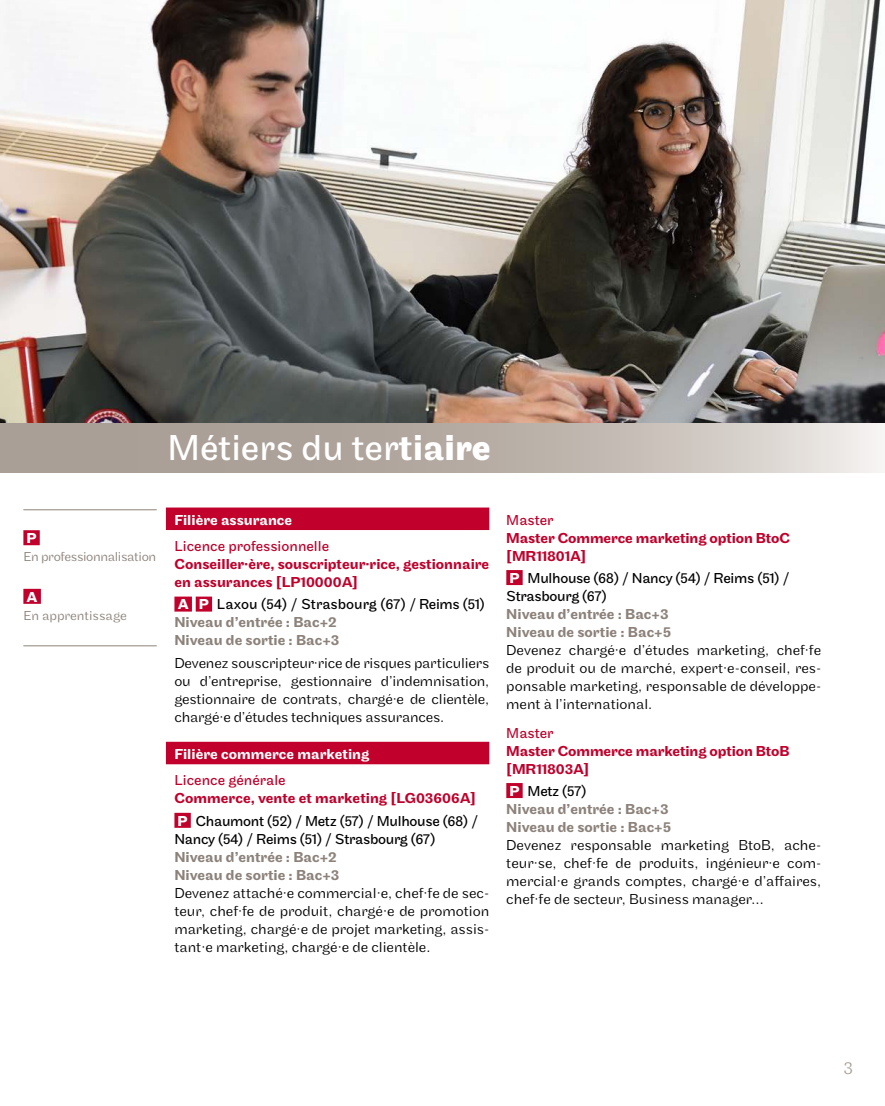
<style>
.page{position:relative;width:885px;height:1106px;background:#fff}
.page>*{position:absolute;margin:0;border:0;box-sizing:border-box;transform-origin:0 0}
.t1{font:37.5px "Maple";color:#fff}
.t2{font:300 18px "Maple";color:#aa9f96}
.t3{font:300 15px/18px "Maple";color:#000;text-align:justify}
.t4{font:500 15px/18px "Maple";color:#c1002b}
.t5{font:500 15px/18px "Maple";color:#8c827a}
.t6{font:15px/18px "Maple";letter-spacing:-.02em;color:#000}
.t7{font:15px "Maple";color:#c1002b}
.t8{font:500 15px "Maple";color:#fff}
.t9{font:700 15px "Maple";color:#fff}
.t10{font:300 13.5px "Maple";letter-spacing:-.025em;color:#8c827a}
.t11{font:300 13.5px "Maple";color:#8c827a}
.s1{font-weight:500}
.s2{font-weight:700}
.s3{font-weight:700;color:#fff}
.s4{font-weight:400;color:#000}
</style>
<div class="page">
<img style="left:0;top:0;width:884px;height:423px">
<svg style="left:0;top:423px;width:884px;height:49px;background:#bdb4ac"></svg>
<div style="left:506px;top:570px;width:16px;height:15px;background:#c1002b"></div>
<div style="left:506px;top:783px;width:16px;height:15px;background:#c1002b"></div>
<div style="left:166px;top:507px;width:323px;height:23px;background:#c1002b"></div>
<div style="left:174px;top:596px;width:18px;height:15px;background:#c1002b"></div>
<div style="left:196px;top:596px;width:16px;height:15px;background:#c1002b"></div>
<div style="left:166px;top:741px;width:323px;height:23px;background:#c1002b"></div>
<div style="left:174px;top:812px;width:17px;height:15px;background:#c1002b"></div>
<div style="left:23px;top:530px;width:17px;height:15px;background:#c1002b"></div>
<div style="left:23px;top:589px;width:18px;height:15px;background:#c1002b"></div>
<hr style="left:23px;top:645px;width:134px;height:1px;background:#8c827a">
<hr style="left:23px;top:509px;width:134px;height:1px;background:#8c827a">
<h1 class="t1" style="left:167px;top:426px;width:325px">Métiers du ter<span class="s1">tia</span><span class="s2">ire</span></h1>
<p class="t9" style="left:27px;top:529px;width:11px">P</p>
<p class="t10" style="left:23px;top:549px;width:134px">En professionnalisation</p>
<p class="t9" style="left:27px;top:588px;width:13px">A</p>
<p class="t11" style="left:23px;top:608px;width:105px">En apprentissage</p>
<p class="t8" style="left:174px;top:511px;width:119px">Filière assurance</p>
<p class="t7" style="left:174px;top:537px;width:156px">Licence professionnelle</p>
<p class="t4" style="left:174px;top:555px;width:316px">Conseiller·ère, souscripteur·rice, gestionnaire en assurances [LP10000A]</p>
<p class="t5" style="left:174px;top:595px;width:312px"><span class="s3">A P</span> <span class="s4">Laxou (54) / Strasbourg (67) / Reims (51)<br></span>Niveau d’entrée : Bac+2<br>Niveau de sortie : Bac+3</p>
<p class="t3" style="left:174px;top:653px;width:316px">Devenez souscripteur·rice de risques particuliers ou d’entreprise, gestionnaire d’indemnisation, gestionnaire de contrats, chargé·e de clientèle, chargé·e d’études techniques assurances.</p>
<p class="t8" style="left:174px;top:745px;width:196px">Filière commerce marketing</p>
<p class="t7" style="left:174px;top:772px;width:113px">Licence générale</p>
<p class="t4" style="left:174px;top:787px;width:305px;line-height:22.2px">Commerce, vente et marketing [LG03606A]<br><span class="s3">P</span> <span class="s4">Chaumont (52) / Metz (57) / Mulhouse (68) /</span></p>
<p class="t6" style="left:174px;top:830px;width:263px">Nancy (54) / Reims (51) / Strasbourg (67)</p>
<p class="t5" style="left:174px;top:848px;width:166px">Niveau d’entrée : Bac+2<br>Niveau de sortie : Bac+3</p>
<p class="t3" style="left:174px;top:883px;width:316px">Devenez attaché·e commercial·e, chef·fe de sec&shy;teur, chef·fe de produit, chargé·e de promotion marketing, chargé·e de projet marketing, assis&shy;tant·e marketing, chargé·e de clientèle.</p>
<p class="t7" style="left:506px;top:511px;width:49px">Master</p>
<p class="t4" style="left:506px;top:529px;width:285px">Master Commerce marketing option BtoC [MR11801A]</p>
<p class="t6" style="left:506px;top:569px;width:285px"><span class="s3">P</span> Mulhouse (68) / Nancy (54) / Reims (51) /<br>Strasbourg (67)</p>
<p class="t5" style="left:506px;top:605px;width:166px">Niveau d’entrée : Bac+3<br>Niveau de sortie : Bac+5</p>
<p class="t3" style="left:506px;top:641px;width:316px">Devenez chargé·e d’études marketing, chef·fe de produit ou de marché, expert·e-conseil, res&shy;ponsable marketing, responsable de développe&shy;ment à l’international.</p>
<p class="t7" style="left:506px;top:724px;width:49px">Master</p>
<p class="t4" style="left:506px;top:742px;width:285px">Master Commerce marketing option BtoB [MR11803A]</p>
<p class="t5" style="left:506px;top:782px;width:166px"><span class="s3">P</span> <span class="s4">Metz (57)<br></span>Niveau d’entrée : Bac+3<br>Niveau de sortie : Bac+5</p>
<p class="t3" style="left:506px;top:836px;width:316px">Devenez responsable marketing BtoB, ache&shy;teur·se, chef·fe de produits, ingénieur·e com&shy;mercial·e grands comptes, chargé·e d’affaires, chef·fe de secteur, Business manager…</p>
<p class="t2" style="left:843px;top:1057px;width:11px">3</p>
</div>
